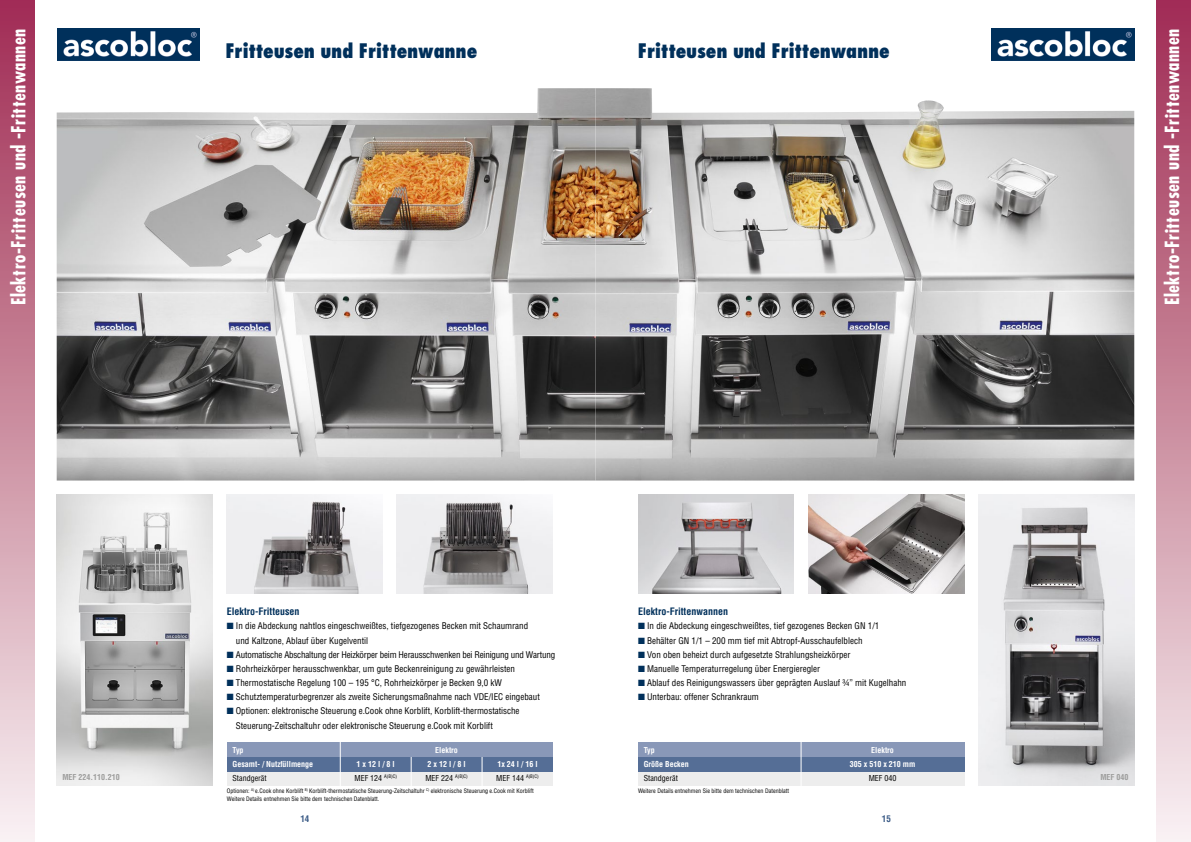
<style>
.page{position:relative;width:1191px;height:842px;background:#fff}
.page>*{position:absolute;margin:0;border:0;box-sizing:border-box;transform-origin:0 0}
.t1{font:800 condensed 19.5px "Futura";letter-spacing:-.01em;color:#00305b}
.t2{font:700 condensed 19px "Futura";letter-spacing:.025em;color:#fff}
.t3{font:700 condensed 10px "Helvetica";color:#00305b}
.t4{font:condensed 9px/14.2px "Helvetica";color:#000}
.t5{font:condensed 9px "Helvetica";letter-spacing:-.02em;color:#000}
.t6{font:700 condensed 9px "Helvetica";color:#3c5c87}
.t7{font:700 condensed 8px "Helvetica";color:#fff}
.t8{font:condensed 8px "Helvetica";color:#000}
.t9{font:700 condensed 8px "Helvetica";color:#9d9d9c}
.t10{font:condensed 6px/8px "Helvetica";color:#000}
.s1{color:#00305b}
</style>
<div class="page">
<div style="left:1157px;top:0;width:34px;height:842px;background:linear-gradient(to bottom,#9f2b51,#f8f0f1)"></div>
<img style="left:991px;top:28px;width:143px;height:33px">
<img style="left:57px;top:88px;width:1077px;height:393px">
<img style="left:808px;top:495px;width:156px;height:99px">
<div style="left:638px;top:743px;width:163px;height:14px;background:#8998b8"></div>
<div style="left:801px;top:743px;width:163px;height:14px;background:#8998b8"></div>
<div style="left:638px;top:771px;width:163px;height:14px;background:#ededed"></div>
<div style="left:638px;top:757px;width:163px;height:14px;background:#556e96"></div>
<div style="left:801px;top:771px;width:163px;height:14px;background:#ededed"></div>
<div style="left:801px;top:757px;width:163px;height:14px;background:#556e96"></div>
<hr style="left:800px;top:736px;width:1px;height:57px;background:#fff">
<img style="left:638px;top:495px;width:156px;height:99px">
<img style="left:978px;top:495px;width:156px;height:290px">
<div style="left:0;top:0;width:34px;height:842px;background:linear-gradient(to bottom,#9f2b51,#f8f0f1)"></div>
<img style="left:57px;top:28px;width:143px;height:33px">
<div style="left:227px;top:743px;width:113px;height:14px;background:#8998b8"></div>
<div style="left:480px;top:743px;width:73px;height:14px;background:#8998b8"></div>
<div style="left:338px;top:743px;width:144px;height:14px;background:#8998b8"></div>
<div style="left:227px;top:771px;width:113px;height:14px;background:#ededed"></div>
<div style="left:227px;top:757px;width:113px;height:14px;background:#556e96"></div>
<div style="left:340px;top:771px;width:71px;height:14px;background:#ededed"></div>
<div style="left:340px;top:757px;width:71px;height:14px;background:#556e96"></div>
<div style="left:482px;top:771px;width:71px;height:14px;background:#ededed"></div>
<div style="left:482px;top:757px;width:71px;height:14px;background:#556e96"></div>
<div style="left:411px;top:771px;width:71px;height:14px;background:#ededed"></div>
<div style="left:411px;top:757px;width:71px;height:14px;background:#556e96"></div>
<hr style="left:340px;top:736px;width:1px;height:57px;background:#fff">
<hr style="left:481px;top:757px;width:1px;height:36px;background:#fff">
<hr style="left:411px;top:757px;width:1px;height:36px;background:#fff">
<img style="left:397px;top:495px;width:156px;height:99px">
<img style="left:57px;top:495px;width:156px;height:290px">
<img style="left:227px;top:495px;width:156px;height:99px">
<h2 class="t2" style="left:7px;top:305px;width:278px;rotate:-90deg">Elektro-Fritteusen und -Frittenwannen</h2>
<h1 class="t1" style="left:225px;top:39px;width:253px">Fritteusen und Frittenwanne</h1>
<h1 class="t1" style="left:638px;top:39px;width:253px">Fritteusen und Frittenwanne</h1>
<p class="t9" style="left:62px;top:772px;width:59px">MEF 224.110.210</p>
<p class="t3" style="left:227px;top:605px;width:74px">Elektro-Fritteusen</p>
<p class="t4" style="left:236px;top:619px;width:294px;text-indent:-9px"><span class="s1">■</span> In die Abdeckung nahtlos eingeschweißtes, tiefgezogenes Becken mit Schaumrand und Kaltzone, Ablauf über Kugelventil</p>
<p class="t5" style="left:227px;top:649px;width:330px"><span class="s1">■</span> Automatische Abschaltung der Heizkörper beim Herausschwenken bei Reinigung und Wartung</p>
<p class="t4" style="left:227px;top:661px;width:290px"><span class="s1">■</span> Rohrheizkörper herausschwenkbar, um gute Beckenreinigung zu gewährleisten</p>
<p class="t4" style="left:227px;top:676px;width:277px"><span class="s1">■</span> Thermostatische Regelung 100 – 195 °C, Rohrheizkörper je Becken 9,0 kW</p>
<p class="t4" style="left:227px;top:690px;width:315px"><span class="s1">■</span> Schutztemperaturbegrenzer als zweite Sicherungsmaßnahme nach VDE/IEC eingebaut</p>
<p class="t4" style="left:236px;top:704px;width:285px;text-indent:-9px"><span class="s1">■</span> Optionen: elektronische Steuerung e.Cook ohne Korblift, Korblift-thermostatische<br>Steuerung-Zeitschaltuhr oder elektronische Steuerung e.Cook mit Korblift</p>
<p class="t3" style="left:638px;top:605px;width:92px">Elektro-Frittenwannen</p>
<p class="t4" style="left:638px;top:619px;width:243px"><span class="s1">■</span> In die Abdeckung eingeschweißtes, tief gezogenes Becken GN 1/1</p>
<p class="t4" style="left:638px;top:633px;width:226px"><span class="s1">■</span> Behälter GN 1/1 – 200 mm tief mit Abtropf-Ausschaufelblech</p>
<p class="t4" style="left:638px;top:647px;width:214px"><span class="s1">■</span> Von oben beheizt durch aufgesetzte Strahlungsheizkörper</p>
<p class="t4" style="left:638px;top:661px;width:184px"><span class="s1">■</span> Manuelle Temperaturregelung über Energieregler</p>
<p class="t4" style="left:638px;top:676px;width:270px"><span class="s1">■</span> Ablauf des Reinigungswassers über geprägten Auslauf ¾” mit Kugelhahn</p>
<p class="t4" style="left:638px;top:690px;width:122px"><span class="s1">■</span> Unterbau: offener Schrankraum</p>
<p class="t7" style="left:232px;top:745px;width:13px">Typ</p>
<p class="t7" style="left:435px;top:745px;width:24px">Elektro</p>
<p class="t8" style="left:232px;top:773px;width:36px">Standgerät</p>
<p class="t7" style="left:232px;top:759px;width:82px">Gesamt- / Nutzfüllmenge</p>
<p class="t7" style="left:427px;top:759px;width:40px">2 x 12 l / 8 l</p>
<p class="t10" style="left:227px;top:786px;width:308px">Optionen: <sup>A)</sup> e.Cook ohne Korblift <sup>B)</sup> Korblift-thermostatische Steuerung-Zeitschaltuhr <sup>C)</sup> elektronische Steuerung e.Cook mit Korblift<br>Weitere Details entnehmen Sie bitte dem technischen Datenblatt.</p>
<p class="t7" style="left:356px;top:759px;width:40px">1 x 12 l / 8 l</p>
<p class="t7" style="left:497px;top:759px;width:42px">1x 24 l / 16 l</p>
<p class="t8" style="left:354px;top:773px;width:44px">MEF 124 <sup>A)B)C)</sup></p>
<p class="t8" style="left:425px;top:773px;width:44px">MEF 224 <sup>A)B)C)</sup></p>
<p class="t8" style="left:496px;top:773px;width:44px">MEF 144 <sup>A)B)C)</sup></p>
<p class="t7" style="left:643px;top:745px;width:13px">Typ</p>
<p class="t7" style="left:871px;top:745px;width:24px">Elektro</p>
<p class="t8" style="left:643px;top:773px;width:36px">Standgerät</p>
<p class="t7" style="left:643px;top:759px;width:47px">Größe Becken</p>
<p class="t7" style="left:850px;top:759px;width:67px">305 x 510 x 210 mm</p>
<p class="t8" style="left:868px;top:773px;width:29px">MEF 040</p>
<p class="t10" style="left:638px;top:786px;width:153px">Weitere Details entnehmen Sie bitte dem technischen Datenblatt</p>
<p class="t6" style="left:300px;top:813px;width:11px">14</p>
<p class="t6" style="left:882px;top:813px;width:11px">15</p>
<h2 class="t2" style="left:1160px;top:305px;width:278px;rotate:-90deg">Elektro-Fritteusen und -Frittenwannen</h2>
<p class="t9" style="left:1100px;top:772px;width:30px">MEF 040</p>
</div>
